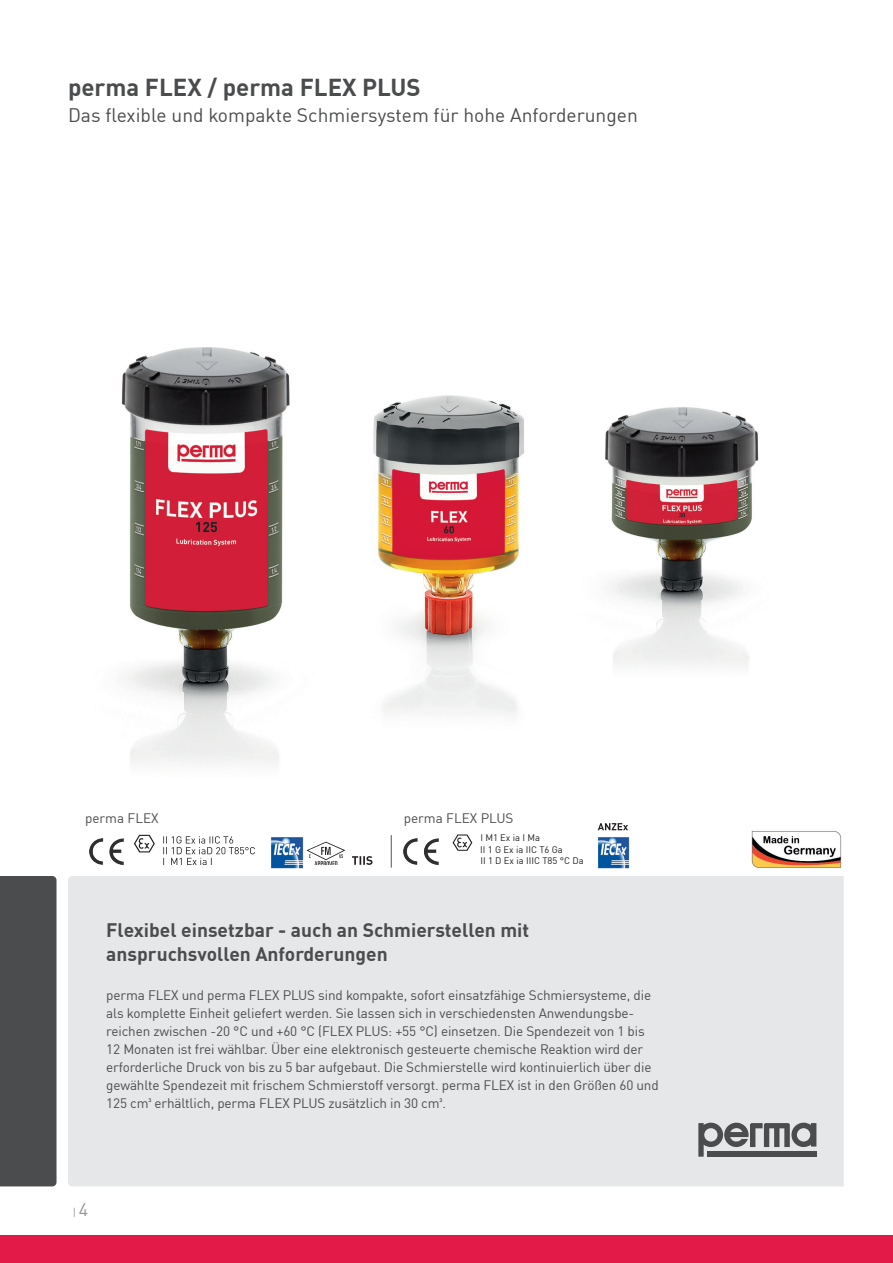
<style>
.page{position:relative;width:893px;height:1263px;background:#fff}
.page>*{position:absolute;margin:0;border:0;box-sizing:border-box;transform-origin:0 0}
.Headline_16pt_bold_8{font:700 24px "DIN Pro";color:#4b4c4d}
._13pt_bold_85grau{font:700 19.2px/23.1px "DIN Pro";color:#4b4c4d}
._13pt_reg_85grau{font:19.2px "DIN Pro";color:#4b4c4d}
._9pt_reg_85_schwarz{font:13.5px/18px "DIN Pro";letter-spacing:-.01em;color:#4b4c4d}
.t1{font:10.5px "DIN Pro";color:#939598}
.Einzug_13{font:9.45px/11.2px "DIN Pro";color:#231f20}
.s1{font-size:18px}
</style>
<div class="page">
<div style="left:68px;top:876px;width:776px;height:310px;background:#e6e7e9"></div>
<img style="left:752px;top:831px;width:89px;height:37px">
<div style="left:0;top:876px;width:57px;height:310px;background:#4b4c4d"></div>
<svg style="left:698px;top:1123px;width:118px;height:34px;background:#878889"></svg>
<svg style="left:163px;top:836px;width:92px;height:29px"></svg>
<svg style="left:134px;top:835px;width:21px;height:17px"></svg>
<svg style="left:306px;top:842px;width:39px;height:23px"></svg>
<img style="left:271px;top:837px;width:32px;height:31px">
<svg style="left:352px;top:856px;width:20px;height:9px"></svg>
<img style="left:373px;top:395px;width:151px;height:322px">
<img style="left:605px;top:407px;width:154px;height:261px">
<img style="left:122px;top:347px;width:168px;height:419px">
<svg style="left:453px;top:834px;width:19px;height:17px"></svg>
<img style="left:598px;top:837px;width:32px;height:31px">
<svg style="left:598px;top:823px;width:30px;height:7px"></svg>
<img style="left:404px;top:838px;width:34px;height:26px">
<hr style="left:391px;top:835px;width:1px;height:33px;background:#636366">
<img style="left:89px;top:838px;width:34px;height:26px">
<div style="left:0;top:1235px;width:893px;height:28px;background:#e31a47"></div>
<p class="Headline_16pt_bold_8" style="left:68px;top:69px;width:354px">perma FLEX / perma FLEX PLUS</p>
<p class="_13pt_reg_85grau" style="left:68px;top:101px;width:571px">Das flexible und kompakte Schmiersystem für hohe Anforderungen</p>
<p class="_9pt_reg_85_schwarz" style="left:85px;top:809px;width:75px">perma FLEX</p>
<p class="_9pt_reg_85_schwarz" style="left:404px;top:809px;width:111px">perma FLEX PLUS</p>
<p class="Einzug_13" style="left:480px;top:832px;width:61px">I M1 Ex ia I Ma</p>
<p class="Einzug_13" style="left:480px;top:843px;width:105px">II 1 G Ex ia IIC T6 Ga<br>II 1 D Ex ia IIIC T85 °C Da</p>
<p class="_13pt_bold_85grau" style="left:106px;top:918px;width:424px">Flexibel einsetzbar - auch an Schmierstellen mit anspruchsvollen Anforderungen</p>
<p class="_9pt_reg_85_schwarz" style="left:106px;top:985px;width:554px">perma FLEX und perma FLEX PLUS sind kompakte, sofort einsatzfähige Schmiersysteme, die als komplette Einheit geliefert werden. Sie lassen sich in verschiedensten Anwendungsbe&shy;reichen zwischen -20 °C und +60 °C (FLEX PLUS: +55 °C) einsetzen. Die Spendezeit von 1 bis 12 Monaten ist frei wählbar. Über eine elektronisch gesteuerte chemische Reaktion wird der erforderliche Druck von bis zu 5 bar aufgebaut. Die Schmierstelle wird kontinuierlich über die gewählte Spendezeit mit frischem Schmierstoff versorgt. perma FLEX ist in den Größen 60 und 125 cm³ erhältlich, perma FLEX PLUS zusätzlich in 30 cm³.</p>
<p class="t1" style="left:73px;top:1204px;width:17px">| <span class="s1">4</span></p>
</div>
